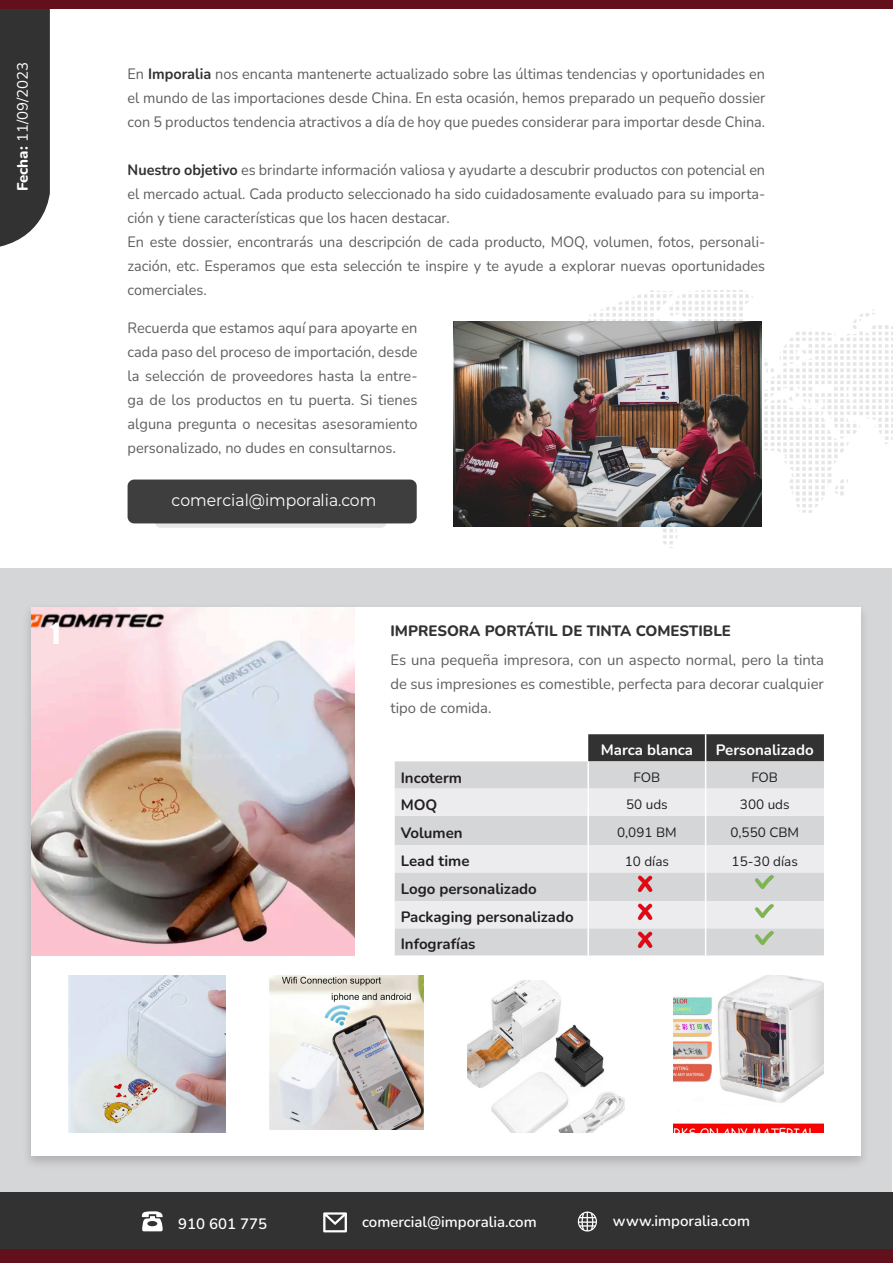
<style>
.page{position:relative;width:893px;height:1263px;background:#fff}
.page>*{position:absolute;margin:0;border:0;box-sizing:border-box;transform-origin:0 0}
.t1{font:27px "Impact";color:#fff}
.t2{font:16.65px "Montserrat";color:#fff;scale:.94 1}
.t3{font:15px/24px "Nunito";color:#5f5f62;text-align:justify;scale:.96 1}
.t4{font:15px/24px "Nunito";color:#5f5f62;text-align:justify}
.t5{font:700 15px "Nunito";color:#231f20}
.t6{font:600 15px "Nunito";color:#fff}
.t7{font:800 15px "Nunito";color:#333233}
.t8{font:700 15px "Nunito";color:#fff}
.t9{font:15px "Nunito";color:#fff}
.t10{font:13.5px "Nunito";color:#231f20}
.s1{font-weight:800}
.s2{font-weight:700;color:#333233}
.s3{font-size:16.5px}
</style>
<div class="page">
<img style="left:514px;top:291px;width:379px;height:253px">
<div style="left:0;top:9px;width:50px;height:238px;background:#333233"></div>
<div style="left:1px;top:568px;width:891px;height:624px;background:#d5d6d8"></div>
<div style="left:0;top:0;width:893px;height:9px;background:#62101b"></div>
<div style="left:22px;top:603px;width:847px;height:567px;background:#231f20;opacity:.2"></div>
<div style="left:31px;top:607px;width:829px;height:549px;background:#fff"></div>
<img style="left:31px;top:607px;width:323px;height:348px">
<div style="left:0;top:1192px;width:893px;height:58px;background:#333233"></div>
<svg style="left:142px;top:1211px;width:21px;height:20px"></svg>
<svg style="left:323px;top:1212px;width:24px;height:20px"></svg>
<svg style="left:578px;top:1211px;width:19px;height:20px"></svg>
<div style="left:0;top:1249px;width:893px;height:14px;background:#62101b"></div>
<div style="left:395px;top:761px;width:192px;height:194px;background:#d5d6d8"></div>
<svg style="left:395px;top:789px;width:192px;height:139px;background:#e2e2e4"></svg>
<svg style="left:588px;top:734px;width:236px;height:221px;background:#c9c9cb"></svg>
<img style="left:68px;top:975px;width:157px;height:157px">
<img style="left:270px;top:975px;width:153px;height:155px">
<img style="left:467px;top:981px;width:157px;height:151px">
<img style="left:674px;top:975px;width:150px;height:158px">
<img style="left:634px;top:873px;width:23px;height:21px">
<img style="left:634px;top:901px;width:23px;height:21px">
<img style="left:634px;top:929px;width:23px;height:21px">
<img style="left:752px;top:866px;width:23px;height:84px">
<img style="left:453px;top:322px;width:308px;height:205px">
<div style="left:155px;top:484px;width:232px;height:44px;background:linear-gradient(to right,#e6e7e9,#e6e7e9);border-radius:6px"></div>
<div style="left:128px;top:479px;width:289px;height:44px;background:#3e3e3f;border-radius:7px"></div>
<p class="t9" style="left:12px;top:191px;width:131px;rotate:-90deg"><span class="s1">Fecha:</span> 11/09/2023</p>
<p class="t1" style="left:50px;top:613px;width:12px">1</p>
<p class="t3" style="left:128px;top:61px;width:666px">En <span class="s2">Imporalia</span> nos encanta mantenerte actualizado sobre las últimas tendencias y oportunidades en el mundo de las importaciones desde China. En esta ocasión, hemos preparado un pequeño dossier con 5 productos tendencia atractivos a día de hoy que puedes considerar para importar desde China.</p>
<p class="t3" style="left:128px;top:157px;width:666px"><span class="s2">Nuestro objetivo</span> es brindarte información valiosa y ayudarte a descubrir productos con potencial en el mercado actual. Cada producto seleccionado ha sido cuidadosamente evaluado para su importa&shy;ción y tiene características que los hacen destacar.</p>
<p class="t3" style="left:128px;top:229px;width:666px">En este dossier, encontrarás una descripción de cada producto, MOQ, volumen, fotos, personali&shy;zación, etc. Esperamos que esta selección te inspire y te ayude a explorar nuevas oportunidades comerciales.</p>
<p class="t4" style="left:128px;top:315px;width:292px">Recuerda que estamos aquí para apoyarte en cada paso del proceso de importación, desde la selección de proveedores hasta la entre&shy;ga de los productos en tu puerta. Si tienes alguna pregunta o necesitas asesoramiento personalizado, no dudes en consultarnos<span class="s3">.</span></p>
<p class="t2" style="left:172px;top:489px;width:219px">comercial@imporalia.com</p>
<p class="t7" style="left:390px;top:620px;width:342px">IMPRESORA PORTÁTIL DE TINTA COMESTIBLE</p>
<p class="t4" style="left:390px;top:648px;width:435px">Es una pequeña impresora, con un aspecto normal, pero la tinta de sus impresiones es comestible, perfecta para decorar cualquier tipo de comida.</p>
<p class="t8" style="left:601px;top:740px;width:94px">Marca blanca</p>
<p class="t8" style="left:716px;top:740px;width:99px">Personalizado</p>
<p class="t5" style="left:401px;top:767px;width:63px">Incoterm</p>
<p class="t10" style="left:634px;top:768px;width:28px">FOB</p>
<p class="t10" style="left:751px;top:768px;width:28px">FOB</p>
<p class="t5" style="left:401px;top:794px;width:38px">MOQ</p>
<p class="t10" style="left:626px;top:795px;width:43px">50 uds</p>
<p class="t10" style="left:740px;top:795px;width:51px">300 uds</p>
<p class="t5" style="left:401px;top:822px;width:63px">Volumen</p>
<p class="t10" style="left:617px;top:823px;width:61px">0,091 BM</p>
<p class="t10" style="left:730px;top:823px;width:70px">0,550 CBM</p>
<p class="t5" style="left:401px;top:851px;width:70px">Lead time</p>
<p class="t10" style="left:625px;top:852px;width:46px">10 días</p>
<p class="t10" style="left:732px;top:852px;width:68px">15-30 días</p>
<p class="t5" style="left:401px;top:879px;width:138px">Logo personalizado</p>
<p class="t5" style="left:401px;top:907px;width:175px">Packaging personalizado</p>
<p class="t5" style="left:401px;top:934px;width:76px">Infografías</p>
<p class="t6" style="left:178px;top:1214px;width:90px">910 601 775</p>
<p class="t6" style="left:362px;top:1211px;width:176px">comercial@imporalia.com</p>
<p class="t6" style="left:613px;top:1210px;width:139px">www.imporalia.com</p>
</div>
